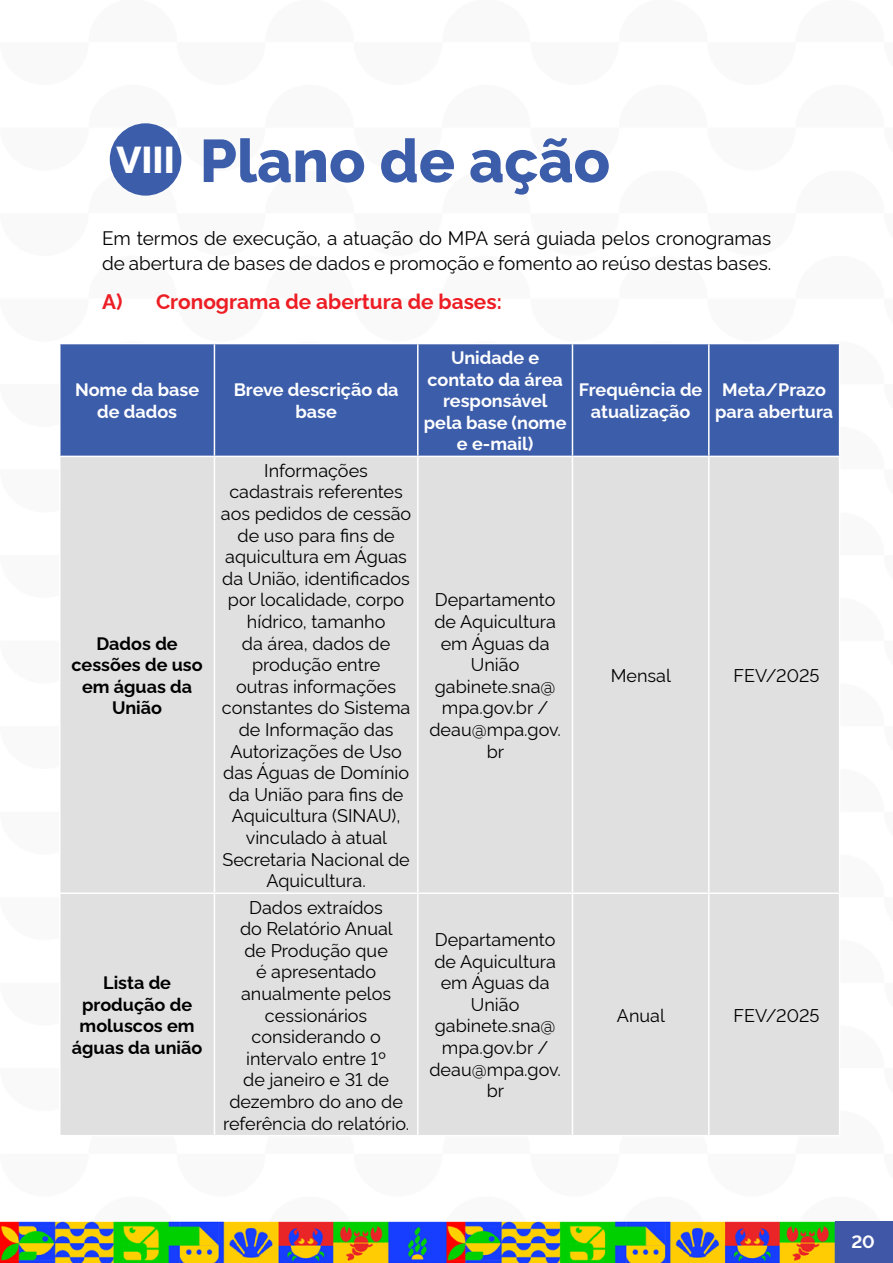
<style>
.page{position:relative;width:893px;height:1263px;background:#fff}
.page>*{position:absolute;margin:0;border:0;box-sizing:border-box;transform-origin:0 0}
.t1{font:800 60px "Rawline";color:#3c5daa}
.t2{font:700 21px "Rawline";color:#ed1d24}
.t3{font:19.05px/25.2px "Rawline";color:#000}
.t4{font:18px/21.6px "Rawline";color:#000;text-align:center}
.t5{font:700 18px/21.6px "Rawline";color:#fff;text-align:center}
.t6{font:700 18px/21.6px "Rawline";color:#000;text-align:center}
</style>
<div class="page">
<img style="left:0;top:123px;width:836px;height:1140px">
<div style="left:836px;top:1221px;width:57px;height:42px;background:#4057a7"></div>
<div style="left:110px;top:123px;width:71px;height:73px;background:#3c5daa;border-radius:50%"></div>
<div style="left:60px;top:344px;width:779px;height:112px;background:#3c5daa"></div>
<div style="left:60px;top:457px;width:779px;height:678px;background:#e0e0e0"></div>
<hr style="left:59px;top:343px;width:155px;height:1px;background:#fff">
<hr style="left:59px;top:344px;width:1px;height:112px;background:#fff">
<hr style="left:214px;top:343px;width:204px;height:1px;background:#fff">
<hr style="left:214px;top:344px;width:1px;height:112px;background:#fff">
<hr style="left:418px;top:343px;width:154px;height:1px;background:#fff">
<hr style="left:417px;top:344px;width:2px;height:112px;background:#fff">
<hr style="left:572px;top:343px;width:137px;height:1px;background:#fff">
<hr style="left:572px;top:344px;width:1px;height:112px;background:#fff">
<hr style="left:709px;top:343px;width:131px;height:1px;background:#fff">
<hr style="left:708px;top:344px;width:2px;height:112px;background:#fff">
<hr style="left:59px;top:456px;width:155px;height:1px;background:#fff">
<hr style="left:59px;top:457px;width:1px;height:435px;background:#fff">
<hr style="left:214px;top:456px;width:204px;height:1px;background:#fff">
<hr style="left:214px;top:457px;width:1px;height:435px;background:#fff">
<hr style="left:418px;top:456px;width:154px;height:1px;background:#fff">
<hr style="left:417px;top:457px;width:2px;height:435px;background:#fff">
<hr style="left:572px;top:456px;width:137px;height:1px;background:#fff">
<hr style="left:572px;top:457px;width:1px;height:435px;background:#fff">
<hr style="left:709px;top:456px;width:131px;height:1px;background:#fff">
<hr style="left:708px;top:457px;width:2px;height:435px;background:#fff">
<hr style="left:59px;top:892px;width:155px;height:2px;background:#fff">
<hr style="left:59px;top:894px;width:1px;height:241px;background:#fff">
<hr style="left:214px;top:892px;width:204px;height:2px;background:#fff">
<hr style="left:214px;top:894px;width:1px;height:241px;background:#fff">
<hr style="left:418px;top:892px;width:154px;height:2px;background:#fff">
<hr style="left:417px;top:894px;width:2px;height:241px;background:#fff">
<hr style="left:572px;top:892px;width:137px;height:2px;background:#fff">
<hr style="left:572px;top:894px;width:1px;height:241px;background:#fff">
<hr style="left:709px;top:892px;width:131px;height:2px;background:#fff">
<hr style="left:708px;top:894px;width:2px;height:241px;background:#fff">
<hr style="left:59px;top:1135px;width:155px;height:1px;background:#fff">
<hr style="left:214px;top:1135px;width:204px;height:1px;background:#fff">
<hr style="left:418px;top:1135px;width:154px;height:1px;background:#fff">
<hr style="left:572px;top:1135px;width:137px;height:1px;background:#fff">
<hr style="left:709px;top:1135px;width:131px;height:1px;background:#fff">
<h1 class="t1" style="left:116px;top:115px;width:495px"><sup>VIII</sup> Plano de ação</h1>
<p class="t3" style="left:102px;top:224px;width:671px">Em termos de execução, a atuação do MPA será guiada pelos cronogramas de abertura de bases de dados e promoção e fomento ao reúso destas bases.</p>
<p class="t2" style="left:102px;top:285px;width:401px">A) Cronograma de abertura de bases:</p>
<p class="t5" style="left:75px;top:377px;width:126px">Nome da base de dados</p>
<p class="t5" style="left:234px;top:377px;width:166px">Breve descrição da base</p>
<p class="t6" style="left:72px;top:631px;width:133px">Dados de cessões de uso em águas da<br>União</p>
<p class="t6" style="left:72px;top:970px;width:132px">Lista de produção de moluscos em águas da união</p>
<p class="t4" style="left:221px;top:458px;width:192px">Informações cadastrais referentes aos pedidos de cessão de uso para fins de aquicultura em Águas da União, identificados por localidade, corpo hídrico, tamanho<br>da área, dados de produção entre<br>outras informações constantes do Sistema de Informação das<br>Autorizações de Uso das Águas de Domínio da União para fins de<br>Aquicultura (SINAU), vinculado à atual<br>Secretaria Nacional de<br>Aquicultura.</p>
<p class="t4" style="left:223px;top:894px;width:188px">Dados extraídos<br>do Relatório Anual<br>de Produção que<br>é apresentado anualmente pelos cessionários considerando o intervalo entre 1º<br>de janeiro e 31 de dezembro do ano de referência do relatório.</p>
<p class="t5" style="left:424px;top:345px;width:144px">Unidade e contato da área responsável pela base (nome e e-mail)</p>
<p class="t5" style="left:579px;top:377px;width:125px">Frequência de atualização</p>
<p class="t5" style="left:715px;top:377px;width:120px">Meta/Prazo para abertura</p>
<p class="t4" style="left:429px;top:587px;width:133px">Departamento de Aquicultura em Águas da<br>União gabinete.sna@ mpa.gov.br / deau@mpa.gov. br</p>
<p class="t4" style="left:611px;top:663px;width:62px">Mensal</p>
<p class="t4" style="left:733px;top:663px;width:88px">FEV/2025</p>
<p class="t4" style="left:429px;top:927px;width:133px">Departamento de Aquicultura em Águas da<br>União gabinete.sna@ mpa.gov.br / deau@mpa.gov. br</p>
<p class="t4" style="left:617px;top:1002px;width:50px">Anual</p>
<p class="t4" style="left:733px;top:1002px;width:88px">FEV/2025</p>
<p class="t5" style="left:851px;top:1229px;width:25px">20</p>
</div>
